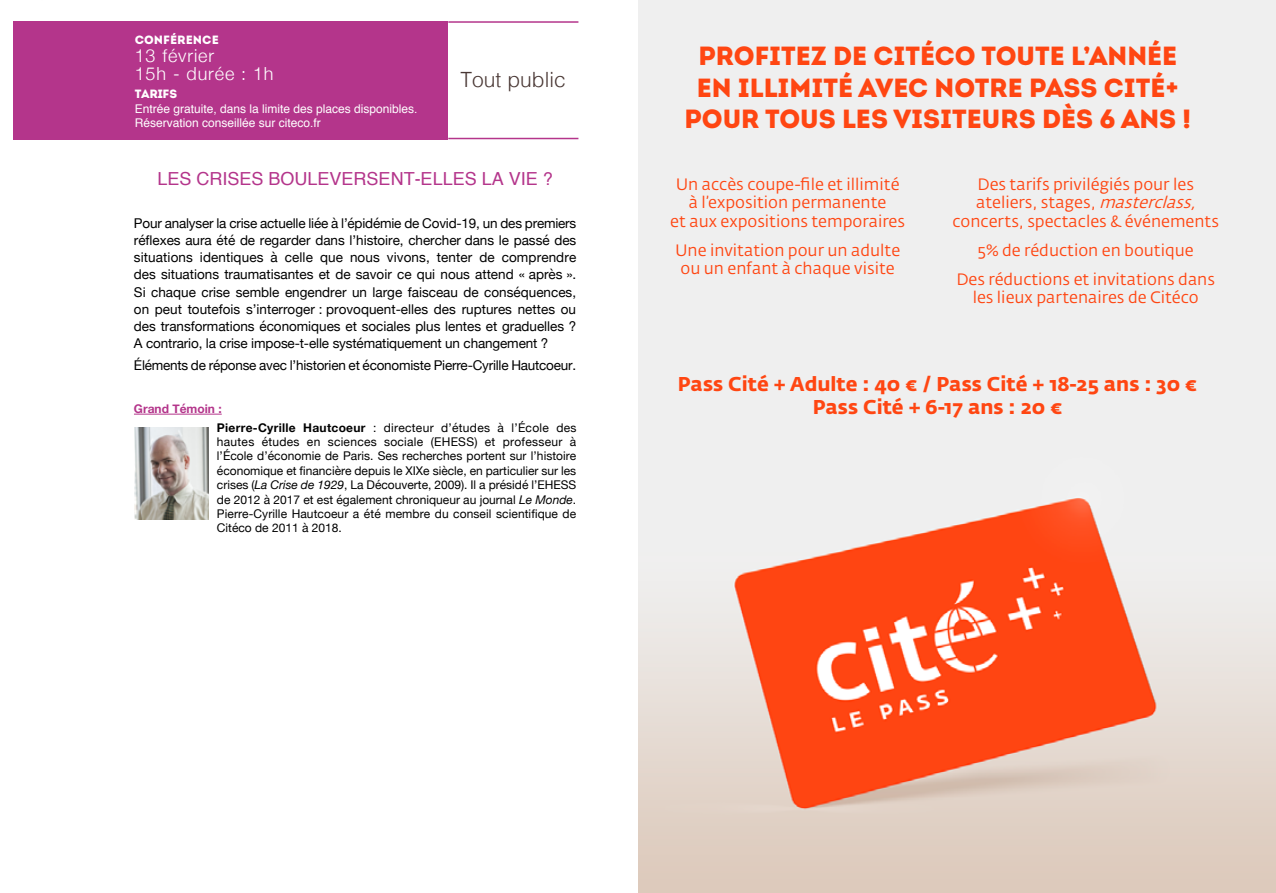
<style>
.page{position:relative;width:1276px;height:893px;background:#fff}
.page>*{position:absolute;margin:0;border:0;box-sizing:border-box;transform-origin:0 0}
.t1{font:26.25px/31.5px "Intro Black Caps";color:#ff4612;text-align:center}
.t2{font:300 21px "Helvetica";color:#493734}
.t3{font:700 19.8px/23.1px "Fedra Sans Alt Std";color:#ff4612;text-align:center}
.t4{font:18px "Helvetica";color:#b4358b}
.t5{font:300 18px/18px "Helvetica Neue";letter-spacing:.05em;color:#fff}
.t6{font:16.35px/18.1px "Fedra Sans Alt Std";color:#ff4612;text-align:center}
.t7{font:13.5px/17.2px "Helvetica Neue";letter-spacing:-.015em;color:#000;text-align:justify}
.t8{font:12px/14.4px "Helvetica Neue";letter-spacing:.005em;color:#000;text-align:justify}
.t9{font:12px/14.4px "Helvetica";color:#fff}
.t10{font:12px/18.6px "Helvetica Neue";letter-spacing:.025em;color:#000}
.t11{font:12px "Intro";color:#fff}
.s1{font-weight:700;color:#b4358b}
.s2{font-weight:700}
.s3{font-style:italic}
</style>
<div class="page">
<hr style="left:134px;top:414px;width:88px;height:1px;background:#b4358b">
<div style="left:638px;top:0;width:638px;height:893px;background:#efefef"></div>
<img style="left:638px;top:497px;width:638px;height:396px">
<img style="left:135px;top:427px;width:73px;height:92px">
<div style="left:13px;top:21px;width:435px;height:118px;background:#b4358b"></div>
<hr style="left:448px;top:21px;width:130px;height:2px;background:#b4358b">
<hr style="left:448px;top:138px;width:130px;height:1px;background:#b4358b">
<p class="t11" style="left:135px;top:33px;width:86px">CONFÉRENCE</p>
<h3 class="t5" style="left:135px;top:46px;width:140px">13 février<br>15h - durée : 1h</h3>
<p class="t11" style="left:135px;top:87px;width:44px">TARIFS</p>
<p class="t9" style="left:135px;top:102px;width:284px">Entrée gratuite, dans la limite des places disponibles.<br>Réservation conseillée sur citeco.fr</p>
<h2 class="t2" style="left:460px;top:62px;width:107px">Tout public</h2>
<h3 class="t4" style="left:157px;top:164px;width:397px">LES CRISES BOULEVERSENT-ELLES LA VIE ?</h3>
<p class="t7" style="left:134px;top:215px;width:444px">Pour analyser la crise actuelle liée à l’épidémie de Covid-19, un des premiers réflexes aura été de regarder dans l’histoire, chercher dans le passé des situations identiques à celle que nous vivons, tenter de comprendre des situations traumatisantes et de savoir ce qui nous attend « après ».<br>Si chaque crise semble engendrer un large faisceau de conséquences, on peut toutefois s’interroger : provoquent-elles des ruptures nettes ou des transformations économiques et sociales plus lentes et graduelles ?<br>A contrario, la crise impose-t-elle systématiquement un changement ?</p>
<p class="t7" style="left:134px;top:357px;width:444px">Éléments de réponse avec l’historien et économiste Pierre-Cyrille Hautcoeur.</p>
<p class="t10" style="left:217px;top:400px;width:361px;text-indent:-83px"><span class="s1">Grand Témoin :<br></span><span class="s2">Pierre-Cyrille Hautcoeur</span> : directeur d’études à l’École des</p>
<p class="t8" style="left:217px;top:435px;width:361px">hautes études en sciences sociale (EHESS) et professeur à l’École d’économie de Paris. Ses recherches portent sur l’histoire économique et financière depuis le XIXe siècle, en particulier sur les crises (<span class="s3">La Crise de 1929</span>, La Découverte, 2009). Il a présidé l’EHESS de 2012 à 2017 et est également chroniqueur au journal <span class="s3">Le Monde</span>.<br>Pierre-Cyrille Hautcoeur a été membre du conseil scientifique de Citéco de 2011 à 2018.</p>
<h1 class="t1" style="left:684px;top:40px;width:508px">PROFITEZ DE CITÉCO TOUTE L’ANNÉE<br>EN ILLIMITÉ AVEC NOTRE PASS CITÉ+<br>POUR TOUS LES VISITEURS DÈS 6 ANS !</h1>
<p class="t6" style="left:670px;top:175px;width:236px">Un accès coupe-file et illimité à l’exposition permanente<br>et aux expositions temporaires</p>
<p class="t6" style="left:675px;top:241px;width:227px">Une invitation pour un adulte ou un enfant à chaque visite</p>
<p class="t6" style="left:952px;top:175px;width:268px">Des tarifs privilégiés pour les ateliers, stages, <span class="s3">masterclass, </span>concerts, spectacles &amp; événements</p>
<p class="t6" style="left:956px;top:235px;width:260px;line-height:29.1px">5% de réduction en boutique<br>Des réductions et invitations dans</p>
<p class="t6" style="left:972px;top:288px;width:227px">les lieux partenaires de Citéco</p>
<h3 class="t3" style="left:678px;top:373px;width:521px">Pass Cité + Adulte : 40 € / Pass Cité + 18-25 ans : 30 €<br>Pass Cité + 6-17 ans : 20 €</h3>
</div>
